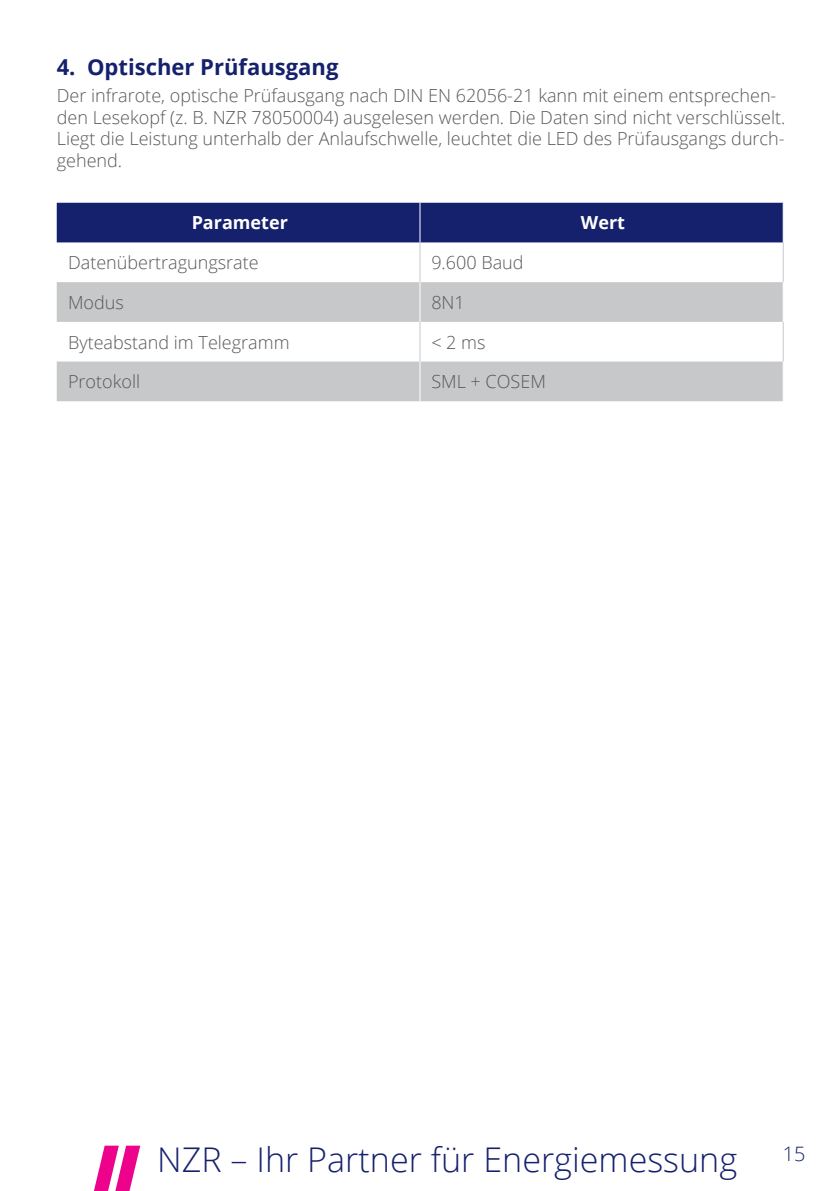
<style>
.page{position:relative;width:840px;height:1191px;background:#fff}
.page>*{position:absolute;margin:0;border:0;box-sizing:border-box;transform-origin:0 0}
.t1{font:300 34px "Open Sans";color:#16216e}
.t2{font:700 22px "Open Sans";color:#16216e}
.t3{font:300 19.8px "Open Sans";color:#16216e}
.t4{font:300 18px/21.6px "Open Sans";color:#57585a}
.t5{font:700 18px "Open Sans";color:#fff}
</style>
<div class="page">
<svg style="left:94px;top:1145px;width:46px;height:46px"></svg>
<div style="left:57px;top:203px;width:725px;height:39px;background:#16216e"></div>
<svg style="left:57px;top:282px;width:725px;height:119px;fill:#c7c8ca"></svg>
<hr style="left:419px;top:203px;width:1px;height:39px;background:#fff">
<hr style="left:419px;top:242px;width:1px;height:40px;background:#c7c8ca">
<hr style="left:782px;top:242px;width:1px;height:40px;background:#c7c8ca">
<hr style="left:419px;top:322px;width:1px;height:39px;background:#c7c8ca">
<hr style="left:782px;top:322px;width:1px;height:39px;background:#c7c8ca">
<hr style="left:419px;top:282px;width:1px;height:40px;background:#fff">
<hr style="left:419px;top:361px;width:1px;height:40px;background:#fff">
<p class="t2" style="left:57px;top:51px;width:283px">4. Optischer Prüfausgang</p>
<p class="t4" style="left:57px;top:84px;width:729px">Der infrarote, optische Prüfausgang nach DIN EN 62056-21 kann mit einem entsprechen&shy;den Lesekopf (z. B. NZR 78050004) ausgelesen werden. Die Daten sind nicht verschlüsselt.<br>Liegt die Leistung unterhalb der Anlaufschwelle, leuchtet die LED des Prüfausgangs durch&shy;gehend.</p>
<p class="t5" style="left:191px;top:210px;width:98px">Parameter</p>
<p class="t5" style="left:580px;top:210px;width:46px">Wert</p>
<p class="t4" style="left:68px;top:251px;width:192px">Datenübertragungsrate</p>
<p class="t4" style="left:431px;top:251px;width:94px">9.600 Baud</p>
<p class="t4" style="left:68px;top:291px;width:57px">Modus</p>
<p class="t4" style="left:431px;top:291px;width:35px">8N1</p>
<p class="t4" style="left:68px;top:331px;width:223px">Byteabstand im Telegramm</p>
<p class="t4" style="left:431px;top:331px;width:56px">&lt; 2 ms</p>
<p class="t4" style="left:68px;top:370px;width:74px">Protokoll</p>
<p class="t4" style="left:431px;top:370px;width:116px">SML + COSEM</p>
<h1 class="t1" style="left:157px;top:1136px;width:581px">NZR – Ihr Partner für Energiemessung</h1>
<p class="t3" style="left:782px;top:1140px;width:24px">15</p>
</div>
